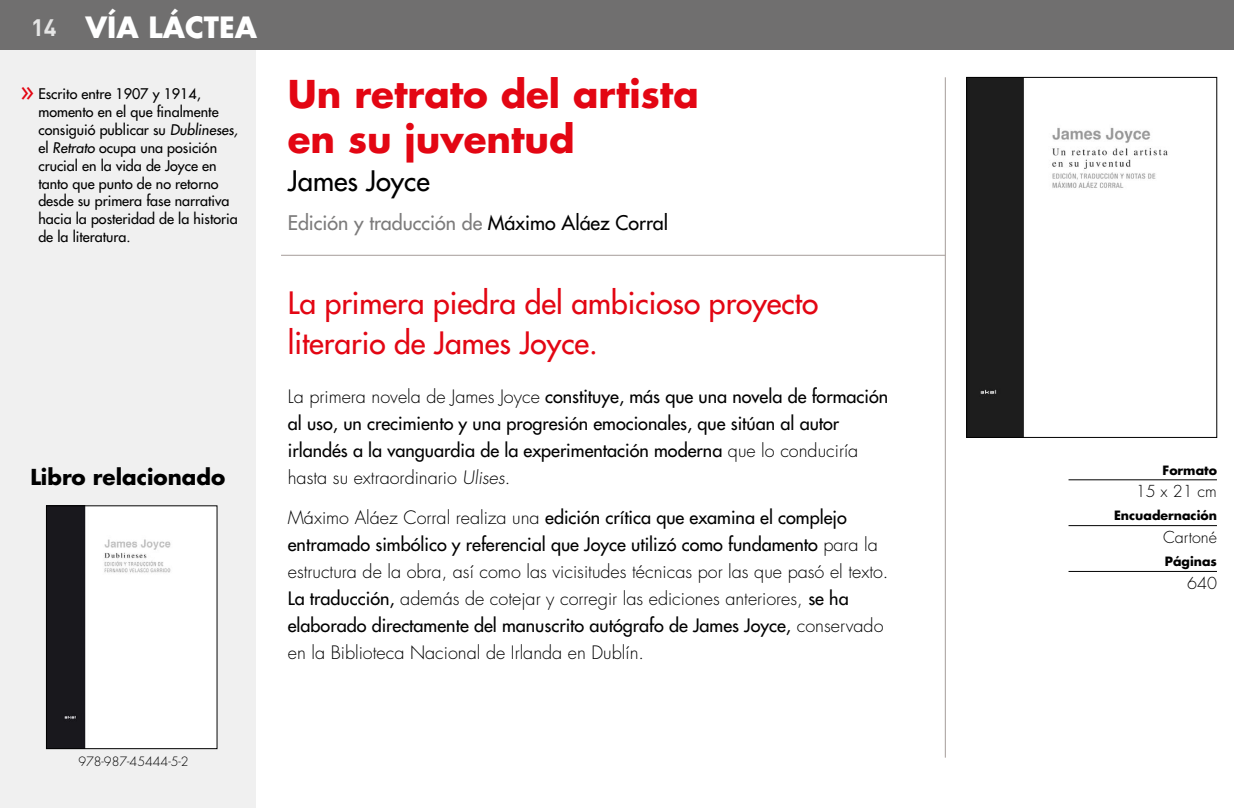
<style>
.page{position:relative;width:1234px;height:808px;background:#fff}
.page>*{position:absolute;margin:0;border:0;box-sizing:border-box;transform-origin:0 0}
.t1{font:700 37.35px/44.7px "Futura Std";color:#e30613}
.t2{font:500 30px/39px "Futura Std";color:#e30613}
.t3{font:700 28.5px "Futura Std";color:#fff}
.t4{font:500 27.45px "Futura Std";color:#000}
.t5{font:700 21.45px "Futura Std";color:#000}
.t6{font:500 19.65px "Futura Std";color:#7c7b7b}
.t7{font:300 18px/27px "Futura Std";color:#000}
.t8{font:500 18px/27px "Futura Std";color:#000}
.t9{font:300 16.05px "Futura Std";color:#000}
.t10{font:500 14.25px/17.9px "Futura Std";color:#000}
.t11{font:700 12.45px "Futura Std";color:#000}
.t12{font:300 12.45px "Futura Std";color:#000}
.s1{font-family:"DIN Pro";font-size:23.55px;color:#e5e5e5}
.s2{font-size:26.7px;color:#e30613}
.s3{color:#000}
.s4{font-weight:300}
.s5{font-weight:500}
</style>
<div class="page">
<hr style="left:1068px;top:479px;width:148px;height:1px;background:#000">
<hr style="left:1068px;top:525px;width:148px;height:1px;background:#000">
<hr style="left:1068px;top:571px;width:148px;height:1px;background:#000">
<img style="left:968px;top:79px;width:200px;height:357px">
<div style="left:966px;top:77px;width:250px;height:361px;border:1px solid #000"></div>
<div style="left:0;top:49px;width:256px;height:759px;background:#f0f0f0"></div>
<img style="left:48px;top:508px;width:167px;height:239px">
<div style="left:46px;top:506px;width:171px;height:243px;border:1px solid #000"></div>
<hr style="left:281px;top:255px;width:664px;height:1px;background:#a59c99">
<hr style="left:944px;top:77px;width:1px;height:681px;background:#a59c99">
<div style="left:0;top:0;width:1233px;height:49px;background:#706f6f"></div>
<h3 class="t3" style="left:31px;top:9px;width:227px"><span class="s1">14</span> VÍA LÁCTEA</h3>
<p class="t10" style="left:38px;top:85px;width:203px;text-indent:-18px"><span class="s2">»</span> Escrito entre 1907 y 1914, momento en el que finalmente consiguió publicar su Dublineses, el Retrato ocupa una posición crucial en la vida de Joyce en tanto que punto de no retorno desde su primera fase narrativa hacia la posteridad de la historia de la literatura.</p>
<p class="t5" style="left:30px;top:462px;width:196px">Libro relacionado</p>
<h1 class="t1" style="left:288px;top:71px;width:412px">Un retrato del artista en su juventud</h1>
<h3 class="t4" style="left:288px;top:164px;width:143px">James Joyce</h3>
<p class="t6" style="left:288px;top:211px;width:382px">Edición y traducción de <span class="s3">Máximo Aláez Corral</span></p>
<h2 class="t2" style="left:288px;top:284px;width:532px">La primera piedra del ambicioso proyecto literario de James Joyce.</h2>
<p class="t8" style="left:288px;top:383px;width:602px"><span class="s4">La primera novela de James Joyce</span> constituye, más que una novela de formación al uso, un crecimiento y una progresión emocionales, que sitúan al autor irlandés a la vanguardia de la experimentación moderna <span class="s4">que lo conduciría hasta su extraordinario Ulises.</span></p>
<p class="t7" style="left:288px;top:504px;width:602px">Máximo Aláez Corral realiza una <span class="s5">edición crítica que examina el complejo entramado simbólico y referencial que Joyce utilizó como fundamento</span> para la estructura de la obra, así como las vicisitudes técnicas por las que pasó el texto.<br><span class="s5">La traducción,</span> además de cotejar y corregir las ediciones anteriores, <span class="s5">se ha elaborado directamente del manuscrito autógrafo de James Joyce,</span> conservado en la Biblioteca Nacional de Irlanda en Dublín.</p>
<p class="t12" style="left:78px;top:754px;width:112px">978-987-45444-5-2</p>
<p class="t11" style="left:1162px;top:462px;width:56px">Formato</p>
<p class="t9" style="left:1135px;top:482px;width:83px">15 x 21 cm</p>
<p class="t11" style="left:1113px;top:507px;width:104px">Encuadernación</p>
<p class="t9" style="left:1162px;top:528px;width:55px">Cartoné</p>
<p class="t11" style="left:1164px;top:553px;width:54px">Páginas</p>
<p class="t9" style="left:1186px;top:573px;width:31px">640</p>
</div>
